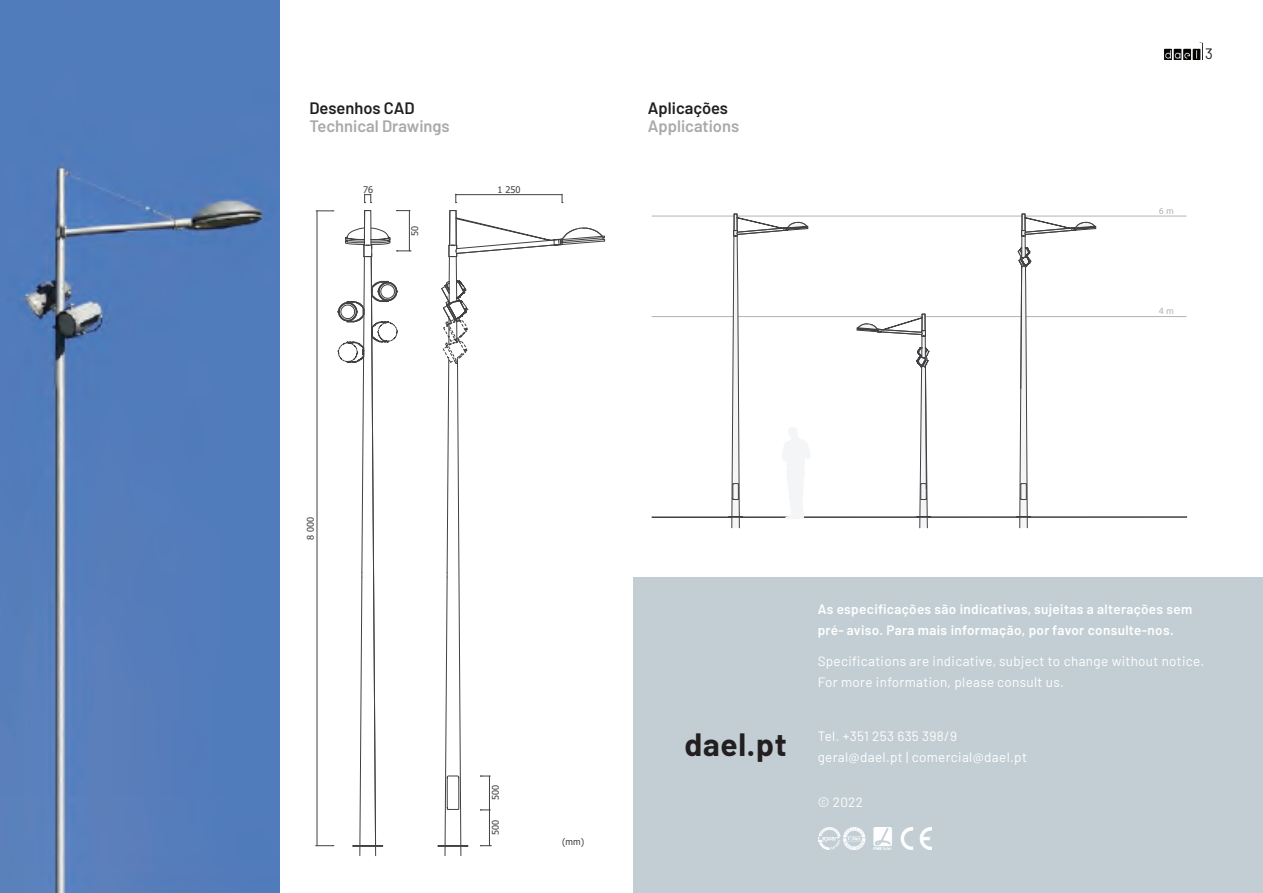
<style>
.page{position:relative;width:1263px;height:893px;background:#fff}
.page>*{position:absolute;margin:0;border:0;box-sizing:border-box;transform-origin:0 0}
.t1{font:700 31.5px "Barlow";letter-spacing:.025em;color:#231f20}
.t2{font:600 16.5px "Barlow";color:#a7a9ac}
.t3{font:600 16.5px "Barlow";color:#211e1e}
.t4{font:15px "Barlow";color:#211e1e}
.t5{font:13.5px/21px "Barlow";letter-spacing:.025em;color:#fff}
.t6{font:600 13.5px/21px "Barlow";letter-spacing:.025em;color:#fff}
.t7{font:9.15px "Tahoma";color:#414042}
.t8{font:9px "Tahoma";color:#414042}
.t9{font:9px "Ubuntu";color:#b3b3b3}
</style>
<div class="page">
<img style="left:1164px;top:43px;width:38px;height:17px">
<img style="left:0;top:0;width:280px;height:893px">
<div style="left:633px;top:577px;width:630px;height:316px;background:#c3ced4"></div>
<img style="left:818px;top:827px;width:113px;height:22px">
<hr style="left:456px;top:194px;width:106px;height:1px;background:#414042">
<svg style="left:455px;top:194px;width:2px;height:9px"></svg>
<div style="left:438px;top:845px;width:30px;height:1px;border:1px solid #414042"></div>
<svg style="left:316px;top:210px;width:95px;height:646px"></svg>
<svg style="left:364px;top:194px;width:8px;height:9px"></svg>
<svg style="left:441px;top:210px;width:164px;height:646px"></svg>
<hr style="left:652px;top:516px;width:535px;height:2px;background:#414042">
<hr style="left:652px;top:316px;width:534px;height:1px;background:#b3b3b3">
<hr style="left:652px;top:216px;width:534px;height:1px;background:#b3b3b3">
<svg style="left:1016px;top:214px;width:80px;height:314px"></svg>
<svg style="left:728px;top:213px;width:82px;height:315px"></svg>
<svg style="left:856px;top:313px;width:74px;height:215px"></svg>
<p class="t3" style="left:309px;top:96px;width:107px">Desenhos CAD</p>
<p class="t2" style="left:309px;top:114px;width:142px">Technical Drawings</p>
<p class="t7" style="left:363px;top:183px;width:12px">76</p>
<p class="t7" style="left:409px;top:236px;width:12px;rotate:-90deg">50</p>
<p class="t7" style="left:497px;top:183px;width:24px">1 250</p>
<p class="t3" style="left:648px;top:96px;width:82px">Aplicações</p>
<p class="t2" style="left:648px;top:114px;width:93px">Applications</p>
<p class="t4" style="left:1205px;top:43px;width:9px">3</p>
<p class="t9" style="left:1159px;top:205px;width:16px">6 m</p>
<p class="t9" style="left:1159px;top:305px;width:16px">4 m</p>
<p class="t7" style="left:304px;top:540px;width:24px;rotate:-90deg">8 000</p>
<p class="t7" style="left:489px;top:800px;width:17px;rotate:-90deg">500</p>
<p class="t7" style="left:489px;top:835px;width:17px;rotate:-90deg">500</p>
<p class="t8" style="left:562px;top:836px;width:24px">(mm)</p>
<h1 class="t1" style="left:684px;top:721px;width:104px">dael.pt</h1>
<p class="t6" style="left:818px;top:597px;width:376px">As especificações são indicativas, sujeitas a alterações sem pré- aviso. Para mais informação, por favor consulte-nos.</p>
<p class="t5" style="left:818px;top:650px;width:388px">Specifications are indicative, subject to change without notice.<br>For more information, please consult us.</p>
<p class="t5" style="left:818px;top:725px;width:211px">Tel. +351 253 635 398/9 geral@dael.pt | comercial@dael.pt</p>
<p class="t5" style="left:818px;top:791px;width:47px">© 2022</p>
</div>
